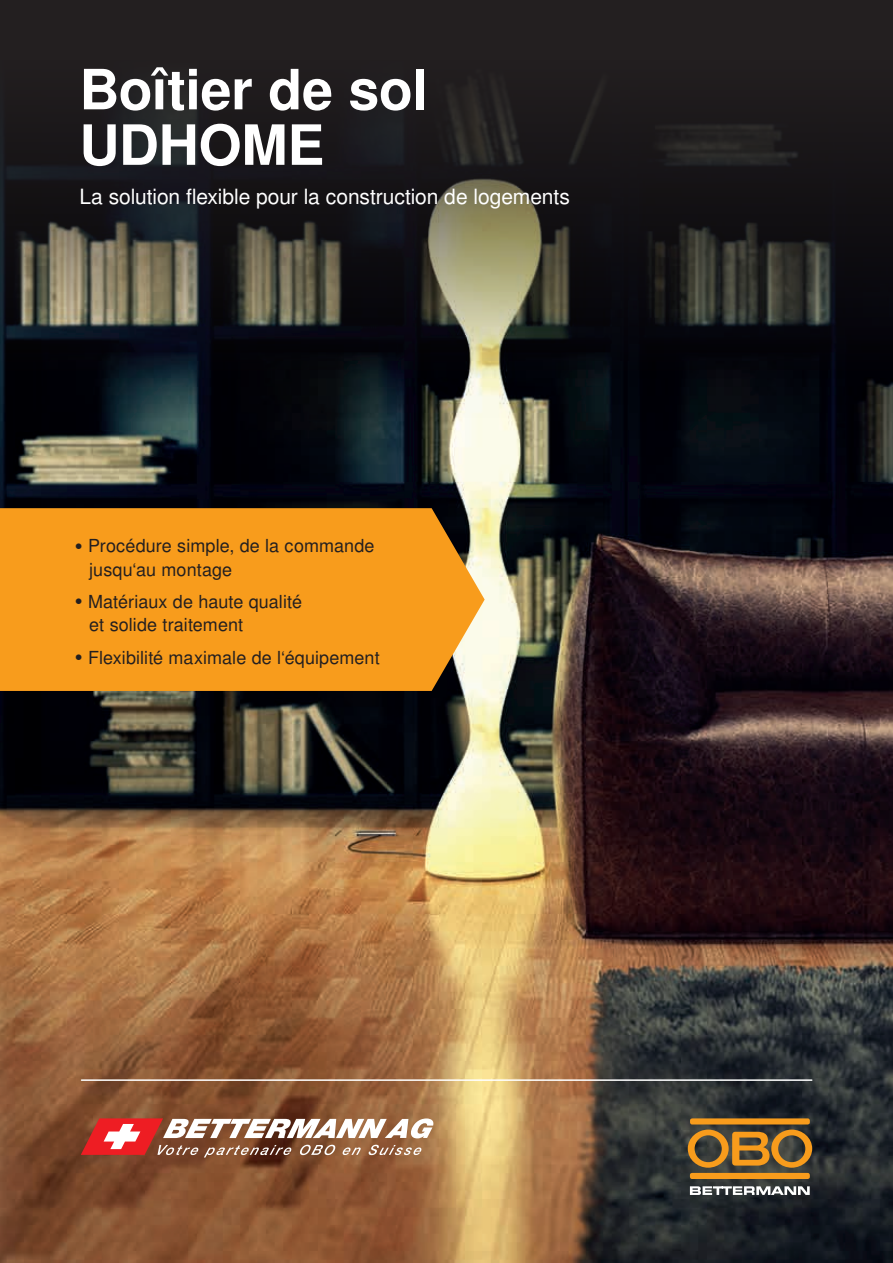
<style>
.page{position:relative;width:893px;height:1263px;background:#fff}
.page>*{position:absolute;margin:0;border:0;box-sizing:border-box;transform-origin:0 0}
.t1{font:700 55.5px/55.5px "Nimbus San LOT";letter-spacing:-.005em;color:#fff}
.t2{font:21px "Nimbus San LOT";letter-spacing:-.005em;color:#fff}
.t3{font:18px/23.4px "Nimbus San LOT";letter-spacing:.005em;color:#231f20}
.s1{font-size:22.5px}
</style>
<div class="page">
<img style="left:0;top:417px;width:893px;height:846px">
<div style="left:690px;top:1173px;width:120px;height:6px;background:#f89c1c;border-radius:2px"></div>
<svg style="left:688px;top:1129px;width:124px;height:39px;background:#8c662e"></svg>
<div style="left:690px;top:1118px;width:120px;height:6px;background:#f89c1c;border-radius:2px"></div>
<svg style="left:690px;top:1186px;width:120px;height:9px"></svg>
<hr style="left:82px;top:1079px;width:730px;height:2px;background:#fff">
<div style="left:0;top:508px;width:485px;height:183px;background:#f89c1c"></div>
<svg style="left:0;top:0;width:893px;height:417px;background:#242322"></svg>
<svg style="left:81px;top:1118px;width:353px;height:39px"></svg>
<h1 class="t1" style="left:79px;top:64px;width:350px">Boîtier de sol<br>UDHOME</h1>
<p class="t2" style="left:79px;top:184px;width:492px">La solution flexible pour la construction de logements</p>
<p class="t3" style="left:89px;top:535px;width:287px;text-indent:-14px"><span class="s1">•</span> Procédure simple, de la commande jusqu‘au montage</p>
<p class="t3" style="left:89px;top:590px;width:214px;text-indent:-14px"><span class="s1">•</span> Matériaux de haute qualité et solide traitement</p>
<p class="t3" style="left:75px;top:646px;width:306px"><span class="s1">•</span> Flexibilité maximale de l‘équipement</p>
</div>
